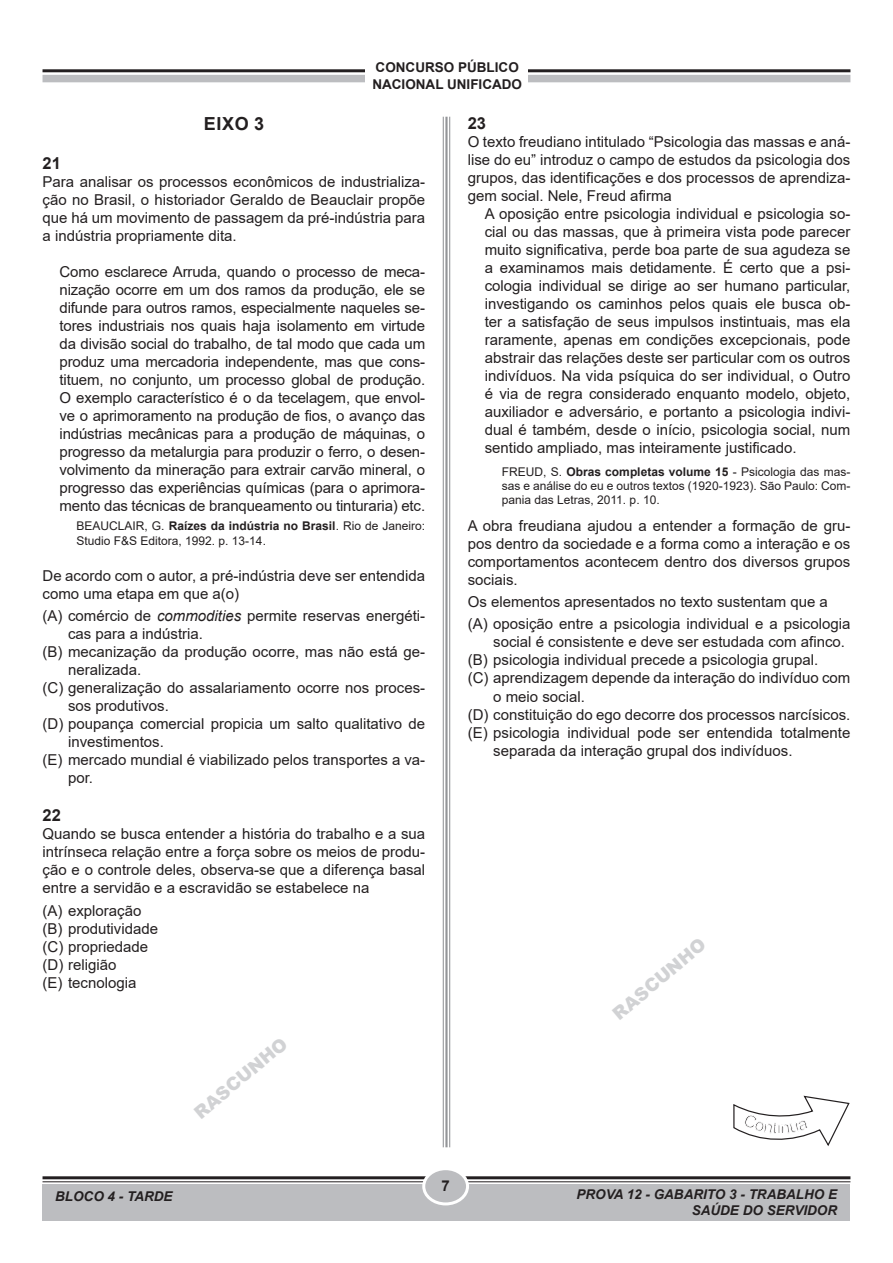
<style>
.page{position:relative;width:893px;height:1263px;background:#fff}
.page>*{position:absolute;margin:0;border:0;box-sizing:border-box;transform-origin:0 0}
.RASCUNHO_PEQUENO{font:900 18px "Arial";color:#d1d2d4}
.TÍTULO{font:700 18px "Arial";color:#231f20}
.NÚMERO{font:700 16.5px "Arial";color:#231f20}
.TEXTO_CITAÇÃO{font:15px/18px "Arial";letter-spacing:-.005em;color:#231f20;text-align:justify}
.TEXTO{font:15px/18px "Arial";color:#231f20;text-align:justify}
.OPÇÕES{font:15px/18px "Arial";color:#231f20}
.OPÇÃO_A{font:15px/18px "Arial";color:#231f20}
.PERGUNTA{font:15px "Arial";color:#231f20}
.t1{font:700 15px "Arial";color:#231f20}
.t2{font:italic 700 13.5px/16.2px "Arial";color:#231f20;text-align:right}
.t3{font:700 13.5px/16.5px "Arial";color:#231f20}
.RODAPÉ{font:12px/14.4px "Arial";color:#231f20;text-align:justify}
.REFERÊNCIA_BIBLIOGRÁ{font:12px/14.4px "Arial";color:#231f20}
.s1{font-weight:700}
.s2{font-style:italic}
</style>
<div class="page">
<hr style="left:43px;top:1176px;width:807px;height:3px;background:#231f20">
<hr style="left:43px;top:1181px;width:807px;height:1px;background:#231f20">
<div style="left:43px;top:1184px;width:807px;height:36px;background:#bcbdc0"></div>
<div style="left:424px;top:1169px;width:43px;height:35px;background:#bcbdc0;border-radius:50%"></div>
<div style="left:422px;top:1167px;width:47px;height:38px;border:3px solid #fff;border-radius:50%"></div>
<hr style="left:449px;top:117px;width:1px;height:1030px;background:#939598">
<hr style="left:445px;top:117px;width:3px;height:1030px;background:#939598">
<hr style="left:443px;top:117px;width:1px;height:1030px;background:#939598">
<hr style="left:43px;top:69px;width:807px;height:3px;background:#231f20">
<div style="left:43px;top:75px;width:807px;height:7px;background:#bcbdc0"></div>
<div style="left:365px;top:42px;width:162px;height:61px;background:#fff"></div>
<svg style="left:733px;top:1095px;width:117px;height:51px"></svg>
<p class="t3" style="left:372px;top:59px;width:151px">CONCURSO PÚBLICO<br>NACIONAL UNIFICADO</p>
<p class="TÍTULO" style="left:204px;top:111px;width:62px">EIXO 3</p>
<p class="NÚMERO" style="left:43px;top:152px;width:20px">21</p>
<p class="TEXTO" style="left:43px;top:173px;width:384px">Para analisar os processos econômicos de industrializa&shy;ção no Brasil, o historiador Geraldo de Beauclair propõe que há um movimento de passagem da pré-indústria para a indústria propriamente dita.</p>
<p class="TEXTO_CITAÇÃO" style="left:60px;top:263px;width:367px">Como esclarece Arruda, quando o processo de meca&shy;nização ocorre em um dos ramos da produção, ele se difunde para outros ramos, especialmente naqueles se&shy;tores industriais nos quais haja isolamento em virtude da divisão social do trabalho, de tal modo que cada um produz uma mercadoria independente, mas que cons&shy;tituem, no conjunto, um processo global de produção.<br>O exemplo característico é o da tecelagem, que envol&shy;ve o aprimoramento na produção de fios, o avanço das indústrias mecânicas para a produção de máquinas, o progresso da metalurgia para produzir o ferro, o desen&shy;volvimento da mineração para extrair carvão mineral, o progresso das experiências químicas (para o aprimora&shy;mento das técnicas de branqueamento ou tinturaria) etc.</p>
<p class="REFERÊNCIA_BIBLIOGRÁ" style="left:77px;top:519px;width:350px">BEAUCLAIR, G. <span class="s1">Raízes da indústria no Brasil</span>. Rio de Janeiro:<br>Studio F&amp;S Editora, 1992. p. 13-14.</p>
<p class="TEXTO" style="left:43px;top:566px;width:384px">De acordo com o autor, a pré-indústria deve ser entendida como uma etapa em que a(o)</p>
<p class="OPÇÃO_A" style="left:68px;top:606px;width:359px;text-indent:-26px">(A) comércio de <span class="s2">commodities</span> permite reservas energéti&shy;cas para a indústria.</p>
<p class="OPÇÕES" style="left:68px;top:642px;width:359px;text-indent:-26px">(B) mecanização da produção ocorre, mas não está ge&shy;neralizada.</p>
<p class="OPÇÕES" style="left:68px;top:678px;width:359px;text-indent:-26px">(C) generalização do assalariamento ocorre nos proces&shy;sos produtivos.</p>
<p class="OPÇÕES" style="left:68px;top:714px;width:359px;text-indent:-26px">(D) poupança comercial propicia um salto qualitativo de investimentos.</p>
<p class="OPÇÕES" style="left:68px;top:750px;width:359px;text-indent:-26px">(E) mercado mundial é viabilizado pelos transportes a va&shy;por.</p>
<p class="NÚMERO" style="left:43px;top:804px;width:20px">22</p>
<p class="TEXTO" style="left:43px;top:825px;width:384px">Quando se busca entender a história do trabalho e a sua intrínseca relação entre a força sobre os meios de produ&shy;ção e o controle deles, observa-se que a diferença basal entre a servidão e a escravidão se estabelece na</p>
<p class="OPÇÃO_A" style="left:43px;top:901px;width:100px">(A) exploração</p>
<p class="OPÇÕES" style="left:43px;top:919px;width:117px">(B) produtividade</p>
<p class="OPÇÕES" style="left:43px;top:937px;width:107px">(C) propriedade</p>
<p class="OPÇÕES" style="left:43px;top:955px;width:75px">(D) religião</p>
<p class="OPÇÕES" style="left:43px;top:973px;width:95px">(E) tecnologia</p>
<p class="RASCUNHO_PEQUENO" style="left:188px;top:1105px;width:116px;rotate:-40deg">RASCUNHO</p>
<p class="NÚMERO" style="left:468px;top:111px;width:20px">23</p>
<p class="TEXTO" style="left:468px;top:132px;width:384px">O texto freudiano intitulado “Psicologia das massas e aná&shy;lise do eu” introduz o campo de estudos da psicologia dos grupos, das identificações e dos processos de aprendiza&shy;gem social. Nele, Freud afirma</p>
<p class="TEXTO_CITAÇÃO" style="left:485px;top:204px;width:367px">A oposição entre psicologia individual e psicologia so&shy;cial ou das massas, que à primeira vista pode parecer muito significativa, perde boa parte de sua agudeza se a examinamos mais detidamente. É certo que a psi&shy;cologia individual se dirige ao ser humano particular, investigando os caminhos pelos quais ele busca ob&shy;ter a satisfação de seus impulsos instintuais, mas ela raramente, apenas em condições excepcionais, pode abstrair das relações deste ser particular com os outros indivíduos. Na vida psíquica do ser individual, o Outro é via de regra considerado enquanto modelo, objeto, auxiliador e adversário, e portanto a psicologia indivi&shy;dual é também, desde o início, psicologia social, num sentido ampliado, mas inteiramente justificado.</p>
<p class="RODAPÉ" style="left:502px;top:464px;width:350px">FREUD, S. <span class="s1">Obras completas volume 15</span> - Psicologia das mas&shy;sas e análise do eu e outros textos (1920-1923). São Paulo: Com&shy;pania das Letras, 2011. p. 10.</p>
<p class="TEXTO" style="left:468px;top:517px;width:384px">A obra freudiana ajudou a entender a formação de gru&shy;pos dentro da sociedade e a forma como a interação e os comportamentos acontecem dentro dos diversos grupos sociais.</p>
<p class="PERGUNTA" style="left:468px;top:592px;width:362px">Os elementos apresentados no texto sustentam que a</p>
<p class="OPÇÃO_A" style="left:493px;top:615px;width:359px;text-indent:-26px">(A) oposição entre a psicologia individual e a psicologia social é consistente e deve ser estudada com afinco.</p>
<p class="OPÇÕES" style="left:468px;top:651px;width:352px">(B) psicologia individual precede a psicologia grupal.</p>
<p class="OPÇÕES" style="left:493px;top:669px;width:359px;text-indent:-26px">(C) aprendizagem depende da interação do indivíduo com o meio social.</p>
<p class="OPÇÕES" style="left:468px;top:705px;width:384px">(D) constituição do ego decorre dos processos narcísicos.</p>
<p class="OPÇÕES" style="left:493px;top:723px;width:359px;text-indent:-26px">(E) psicologia individual pode ser entendida totalmente separada da interação grupal dos indivíduos.</p>
<p class="RASCUNHO_PEQUENO" style="left:607px;top:1006px;width:116px;rotate:-40deg">RASCUNHO</p>
<p class="t2" style="left:55px;top:1189px;width:119px">BLOCO 4 - TARDE</p>
<p class="t1" style="left:441px;top:1175px;width:10px">7</p>
<p class="t2" style="left:576px;top:1187px;width:262px">PROVA 12 - GABARITO 3 - TRABALHO E<br>SAÚDE DO SERVIDOR</p>
</div>
